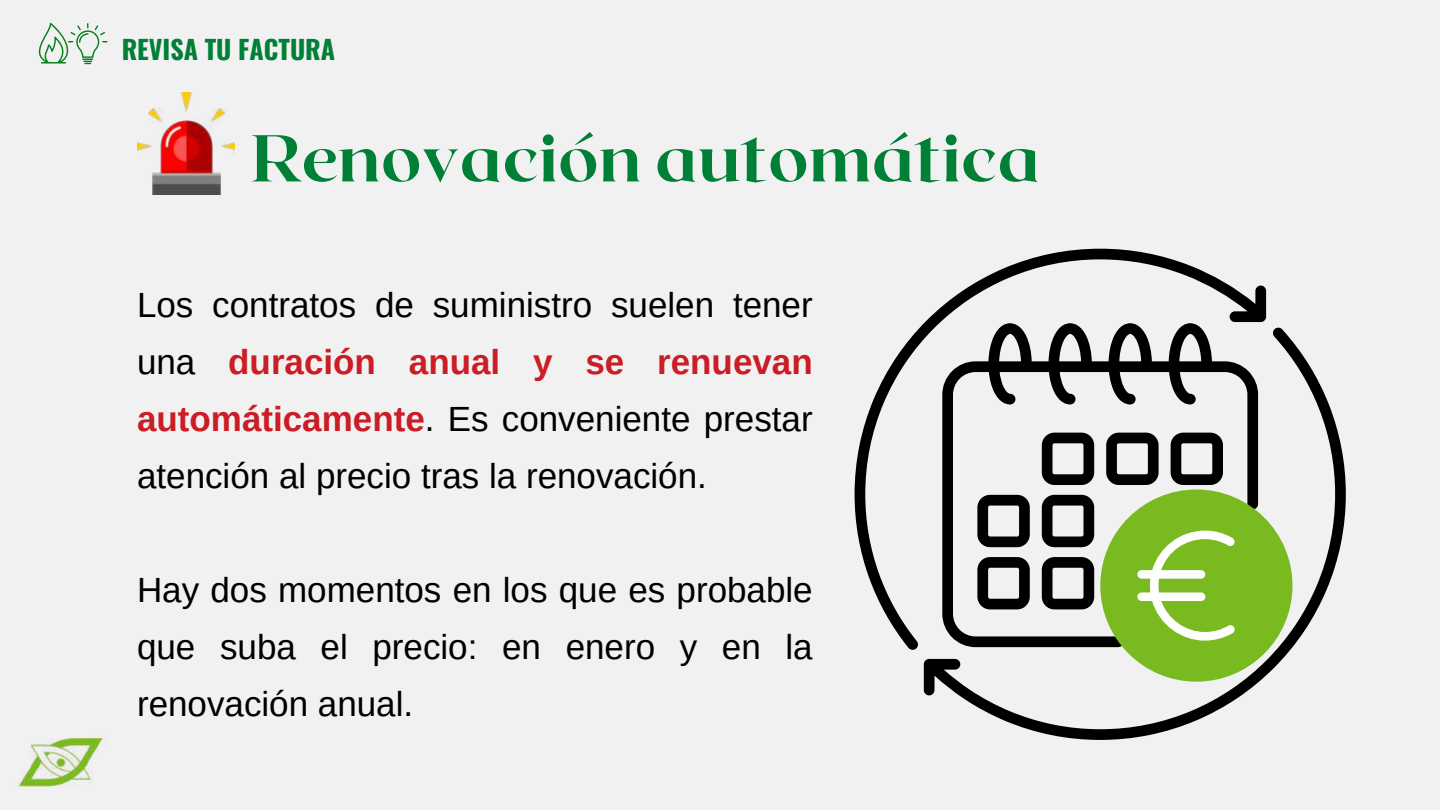
<style>
.page{position:relative;width:1440px;height:810px;background:#f1f1f1}
.page>*{position:absolute;margin:0;border:0;box-sizing:border-box;transform-origin:0 0}
.t1{font:800 66px "Roxborough CF";color:#008037}
.t2{font:35px/57px "Arimo";color:#000;text-align:justify}
.t3{font:700 26px "Oswald";color:#008037}
.s1{font-weight:700;color:#cb1d25}
</style>
<div class="page">
<img style="left:14px;top:738px;width:89px;height:49px">
<svg style="left:38px;top:23px;width:70px;height:41px"></svg>
<img style="left:137px;top:93px;width:98px;height:102px">
<svg style="left:855px;top:249px;width:411px;height:401px"></svg>
<svg style="left:924px;top:327px;width:422px;height:413px"></svg>
<div style="left:1100px;top:489px;width:192px;height:193px;background:#7aba21;border-radius:50%"></div>
<svg style="left:1109px;top:496px;width:163px;height:163px"></svg>
<p class="t3" style="left:122px;top:29px;width:215px">REVISA TU FACTURA</p>
<h1 class="t1" style="left:251px;top:115px;width:791px">Renovación automática</h1>
<p class="t2" style="left:137px;top:277px;width:677px">Los contratos de suministro suelen tener una <span class="s1">duración anual y se renuevan automáticamente</span>. Es conveniente prestar atención al precio tras la renovación.</p>
<p class="t2" style="left:137px;top:562px;width:677px">Hay dos momentos en los que es probable que suba el precio: en enero y en la renovación anual.</p>
</div>
